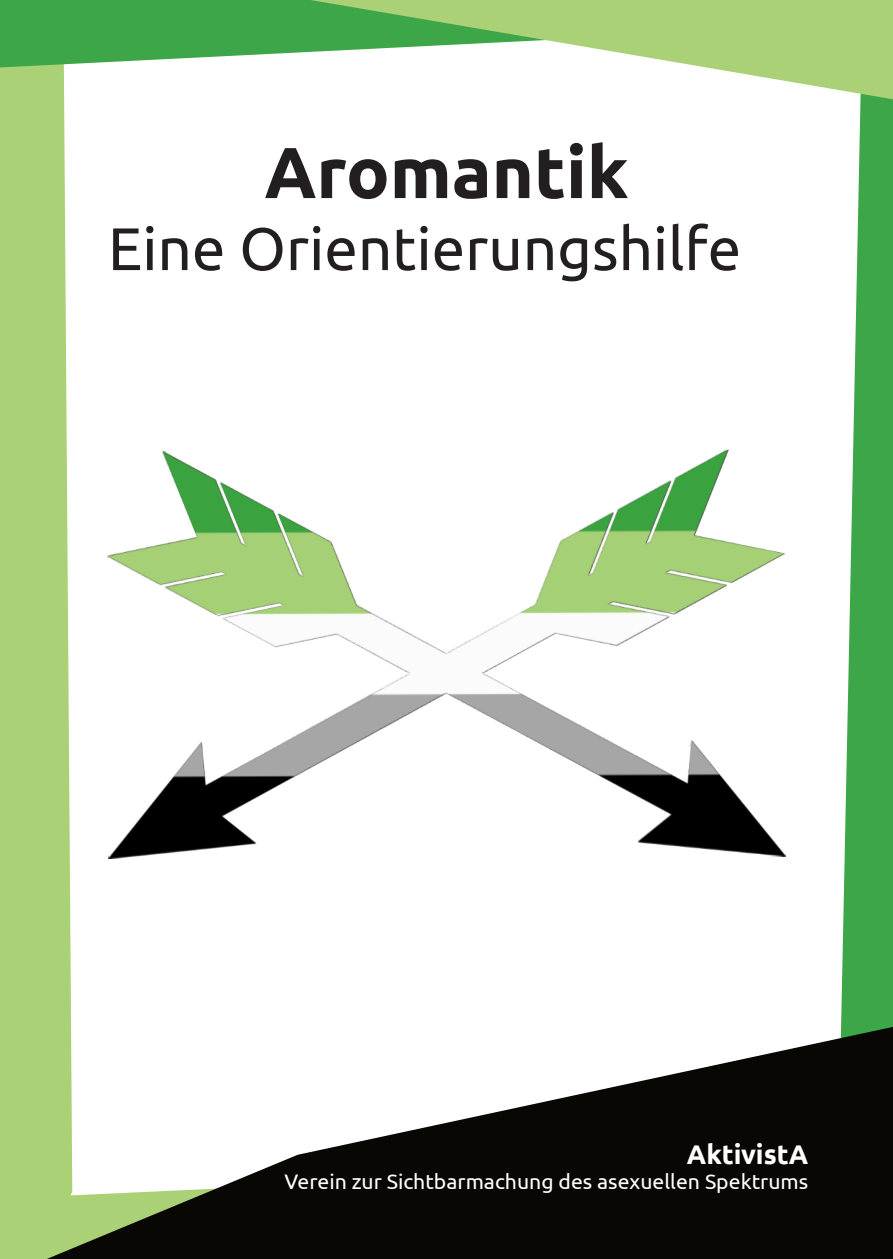
<style>
.page{position:relative;width:893px;height:1259px;background:#fff}
.page>*{position:absolute;margin:0;border:0;box-sizing:border-box;transform-origin:0 0}
.t1{font:700 72px "Ubuntu";color:#231f20}
.t2{font:60px "Ubuntu";color:#231f20}
.t3{font:700 27px "Ubuntu";color:#fff}
.t4{font:21px "Ubuntu";color:#fff}
</style>
<div class="page">
<div style="left:0;top:101px;width:71px;height:1074px;background:#aad176"></div>
<div style="left:0;top:1175px;width:47px;height:84px;background:#aad176"></div>
<svg style="left:841px;top:110px;width:52px;height:915px;fill:#3ca648"></svg>
<svg style="left:47px;top:1025px;width:846px;height:234px;fill:#090704"></svg>
<svg style="left:0;top:0;width:310px;height:101px;fill:#3ca648"></svg>
<svg style="left:310px;top:0;width:583px;height:110px"></svg>
<img style="left:107px;top:450px;width:679px;height:408px">
<h1 class="t1" style="left:264px;top:142px;width:366px">Aromantik</h1>
<h2 class="t2" style="left:108px;top:223px;width:635px">Eine Orientierungshilfe</h2>
<p class="t3" style="left:687px;top:1143px;width:123px">AktivistA</p>
<p class="t4" style="left:284px;top:1172px;width:525px">Verein zur Sichtbarmachung des asexuellen Spektrums</p>
</div>
